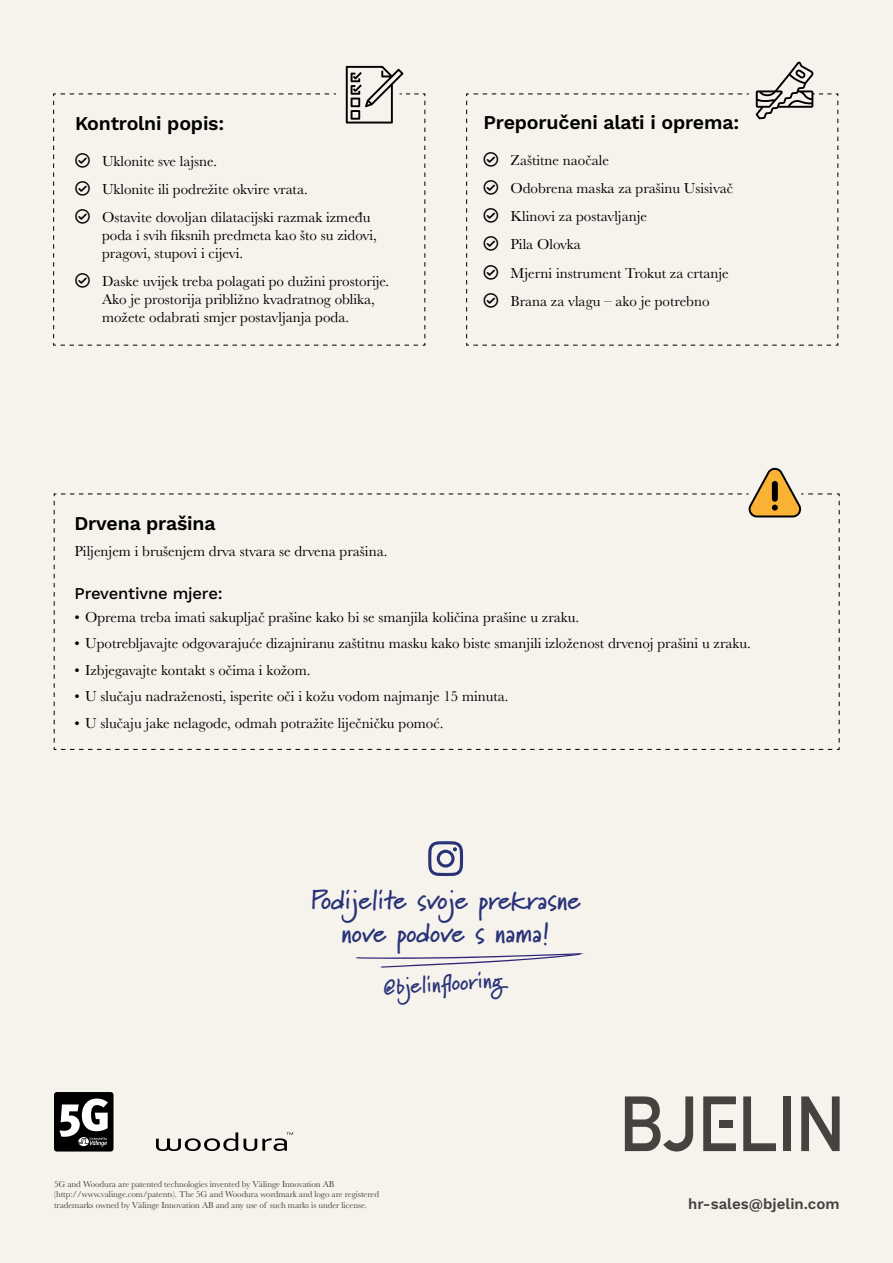
<style>
.page{position:relative;width:893px;height:1263px;background:#f6f2ec}
.page>*{position:absolute;margin:0;border:0;box-sizing:border-box;transform-origin:0 0}
.t1{font:700 27px/33px "Marydale";color:#283378;text-align:center}
.t2{font:700 22.5px "Marydale";color:#283378}
.t3{font:600 19.5px "Work Sans";letter-spacing:-.01em;color:#000}
.t4{font:500 16.5px "Work Sans";letter-spacing:-.01em;color:#000}
.t5{font:15px/28.2px "Baskerville";color:#000}
.t6{font:600 15px "Work Sans";color:#454240}
.t7{font:9px/10.5px "Baskerville";letter-spacing:-.01em;color:#454240}
</style>
<div class="page">
<svg style="left:346px;top:66px;width:58px;height:27px"></svg>
<svg style="left:53px;top:93px;width:373px;height:253px"></svg>
<svg style="left:756px;top:62px;width:58px;height:31px"></svg>
<svg style="left:466px;top:93px;width:373px;height:253px"></svg>
<svg style="left:625px;top:1096px;width:68px;height:55px"></svg>
<svg style="left:743px;top:1096px;width:33px;height:55px"></svg>
<div style="left:783px;top:1096px;width:8px;height:55px;background:#454240"></div>
<svg style="left:801px;top:1096px;width:39px;height:55px"></svg>
<svg style="left:703px;top:1096px;width:33px;height:55px"></svg>
<svg style="left:428px;top:841px;width:35px;height:35px"></svg>
<svg style="left:356px;top:953px;width:228px;height:15px"></svg>
<svg style="left:53px;top:493px;width:787px;height:257px"></svg>
<svg style="left:748px;top:468px;width:84px;height:49px"></svg>
<div style="left:54px;top:1092px;width:59px;height:59px;background:#000;border-radius:3px"></div>
<svg style="left:60px;top:1098px;width:48px;height:48px"></svg>
<svg style="left:244px;top:1132px;width:49px;height:19px"></svg>
<svg style="left:156px;top:1132px;width:82px;height:19px"></svg>
<svg style="left:75px;top:153px;width:15px;height:14px"></svg>
<svg style="left:75px;top:181px;width:15px;height:15px"></svg>
<svg style="left:75px;top:209px;width:15px;height:15px"></svg>
<svg style="left:75px;top:274px;width:15px;height:14px"></svg>
<svg style="left:484px;top:152px;width:14px;height:14px"></svg>
<svg style="left:484px;top:180px;width:14px;height:15px"></svg>
<svg style="left:484px;top:208px;width:14px;height:15px"></svg>
<svg style="left:484px;top:237px;width:14px;height:14px"></svg>
<svg style="left:484px;top:265px;width:14px;height:14px"></svg>
<svg style="left:484px;top:293px;width:14px;height:14px"></svg>
<h3 class="t3" style="left:75px;top:112px;width:151px">Kontrolni popis:</h3>
<p class="t5" style="left:102px;top:147px;width:270px">Uklonite sve lajsne.<br>Uklonite ili podrežite okvire vrata.<br>Ostavite dovoljan dilatacijski razmak između</p>
<p class="t5" style="left:102px;top:227px;width:276px;line-height:18px">poda i svih fiksnih predmeta kao što su zidovi, pragovi, stupovi i cijevi.</p>
<p class="t5" style="left:102px;top:273px;width:289px;line-height:18px">Daske uvijek treba polagati po dužini prostorije.<br>Ako je prostorija približno kvadratnog oblika, možete odabrati smjer postavljanja poda.</p>
<h3 class="t3" style="left:483px;top:111px;width:257px">Preporučeni alati i oprema:</h3>
<p class="t5" style="left:510px;top:146px;width:224px">Zaštitne naočale<br>Odobrena maska za prašinu Usisivač<br>Klinovi za postavljanje<br>Pila Olovka<br>Mjerni instrument Trokut za crtanje<br>Brana za vlagu – ako je potrebno</p>
<h3 class="t3" style="left:75px;top:512px;width:143px">Drvena prašina</h3>
<p class="t5" style="left:75px;top:537px;width:314px">Piljenjem i brušenjem drva stvara se drvena prašina.</p>
<p class="t4" style="left:75px;top:584px;width:150px">Preventivne mjere:</p>
<p class="t5" style="left:75px;top:603px;width:506px">• Oprema treba imati sakupljač prašine kako bi se smanjila količina prašine u zraku.</p>
<p class="t5" style="left:75px;top:629px;width:678px">• Upotrebljavajte odgovarajuće dizajniranu zaštitnu masku kako biste smanjili izloženost drvenoj prašini u zraku.</p>
<p class="t5" style="left:75px;top:656px;width:237px">• Izbjegavajte kontakt s očima i kožom.</p>
<p class="t5" style="left:75px;top:682px;width:436px">• U slučaju nadraženosti, isperite oči i kožu vodom najmanje 15 minuta.</p>
<p class="t5" style="left:75px;top:709px;width:371px">• U slučaju jake nelagode, odmah potražite liječničku pomoć.</p>
<h1 class="t1" style="left:311px;top:883px;width:271px">Podijelite svoje prekrasne nove podove s nama!</h1>
<h2 class="t2" style="left:382px;top:974px;width:122px;rotate:-4deg">@bjelinfl ooring</h2>
<p class="t7" style="left:54px;top:1179px;width:327px">5G and Woodura are patented technologies invented by Välinge Innovation AB (http://www.valinge.com/patents). The 5G and Woodura wordmark and logo are registered trademarks owned by Välinge Innovation AB and any use of such marks is under license.</p>
<p class="t6" style="left:688px;top:1195px;width:153px">hr-sales@bjelin.com</p>
</div>
